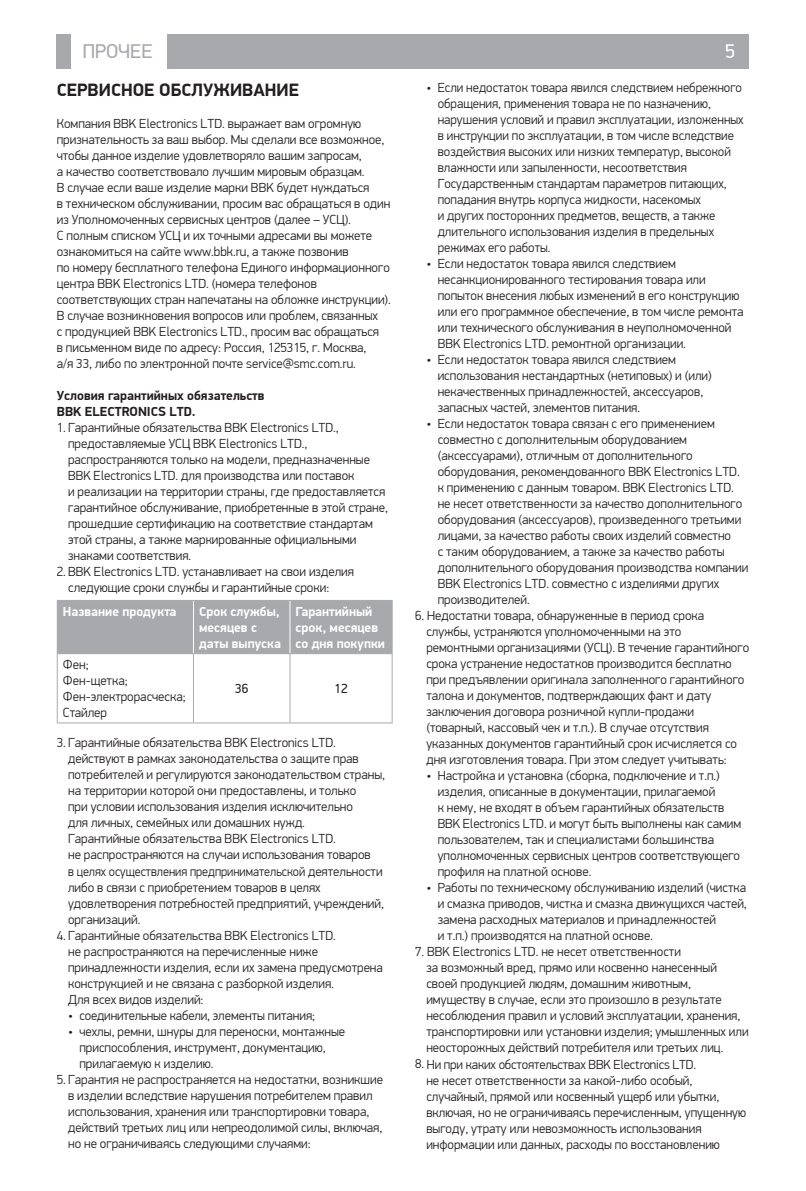
<style>
.page{position:relative;width:806px;height:1191px;background:#fff}
.page>*{position:absolute;margin:0;border:0;box-sizing:border-box;transform-origin:0 0}
.t1{font:20px "PF Din Display Pro";color:#a8a9ad}
.t2{font:20px "PF Din Display Pro";color:#fff}
.t3{font:700 18px "PF Din Display Pro";color:#231f20}
.t4{font:300 13.2px/16px "PF Din Display Pro";color:#231f20}
.t5{font:700 13.2px/16px "PF Din Display Pro";color:#fff}
.t6{font:700 13.2px/16px "PF Din Display Pro";color:#231f20}
.t7{font:13.2px "PF Din Display Pro";color:#231f20}
</style>
<div class="page">
<div style="left:57px;top:34px;width:14px;height:34px;background:#a8a9ad"></div>
<div style="left:167px;top:34px;width:581px;height:34px;background:#a8a9ad"></div>
<div style="left:58px;top:601px;width:333px;height:52px;background:#a8a9ad"></div>
<hr style="left:57px;top:601px;width:1px;height:52px;background:#a8a9ad">
<hr style="left:57px;top:600px;width:136px;height:1px;background:#a8a9ad">
<hr style="left:193px;top:601px;width:1px;height:52px;background:#fff">
<hr style="left:193px;top:600px;width:97px;height:1px;background:#a8a9ad">
<hr style="left:289px;top:601px;width:1px;height:52px;background:#fff">
<hr style="left:391px;top:601px;width:1px;height:52px;background:#a8a9ad">
<hr style="left:290px;top:600px;width:102px;height:1px;background:#a8a9ad">
<hr style="left:57px;top:653px;width:136px;height:1px;background:#a8a9ad">
<hr style="left:57px;top:654px;width:1px;height:68px;background:#a8a9ad">
<hr style="left:193px;top:653px;width:97px;height:1px;background:#a8a9ad">
<hr style="left:193px;top:654px;width:1px;height:68px;background:#a8a9ad">
<hr style="left:290px;top:653px;width:102px;height:1px;background:#a8a9ad">
<hr style="left:289px;top:654px;width:1px;height:68px;background:#a8a9ad">
<hr style="left:391px;top:654px;width:1px;height:68px;background:#a8a9ad">
<hr style="left:57px;top:722px;width:136px;height:1px;background:#a8a9ad">
<hr style="left:193px;top:722px;width:97px;height:1px;background:#a8a9ad">
<hr style="left:290px;top:722px;width:102px;height:1px;background:#a8a9ad">
<h1 class="t1" style="left:83px;top:39px;width:71px">ПРОЧЕЕ</h1>
<h1 class="t2" style="left:724px;top:39px;width:11px">5</h1>
<h2 class="t3" style="left:57px;top:79px;width:22px">Сервисное</h2>
<h2 class="t3" style="left:159px;top:79px;width:12px">обслу</h2>
<h2 class="t3" style="left:213px;top:79px;width:29px">живание</h2>
<p class="t4" style="left:57px;top:115px;width:335px">Компания BBK Electronics LTD. выражает вам огромную признательность за ваш выбор. Мы сделали все возможное, чтобы данное изделие удовлетворяло вашим запросам,<br>а качество соответствовало лучшим мировым образцам.<br>В случае если ваше изделие марки BBK будет нуждаться<br>в техническом обслуживании, просим вас обращаться в один из Уполномоченных сервисных центров (далее – УСЦ).<br>С полным списком УСЦ и их точными адресами вы можете ознакомиться на сайте www.bbk.ru, а также позвонив<br>по номеру бесплатного телефона Единого информационного центра BBK Electronics LTD. (номера телефонов соответствующих стран напечатаны на обложке инструкции).<br>В случае возникновения вопросов или проблем, связанных<br>с продукцией BBK Electronics LTD., просим вас обращаться<br>в письменном виде по адресу: Россия, 125315, г. Москва,<br>а/я 33, либо по электронной почте service@smc.com.ru.</p>
<p class="t6" style="left:57px;top:388px;width:209px">Условия гарантийных обязательств<br>BBK ELECTRONICS LTD.</p>
<p class="t4" style="left:68px;top:419px;width:321px;text-indent:-11px">1. Гарантийные обязательства BBK Electronics LTD., предоставляемые УСЦ BBK Electronics LTD., распространяются только на модели, предназначенные BBK Electronics LTD. для производства или поставок<br>и реализации на территории страны, где предоставляется гарантийное обслуживание, приобретенные в этой стране, прошедшие сертификацию на соответствие стандартам этой страны, а также маркированные официальными знаками соответствия.</p>
<p class="t4" style="left:68px;top:563px;width:287px;text-indent:-11px">2. BBK Electronics LTD. устанавливает на свои изделия следующие сроки службы и гарантийные сроки:</p>
<p class="t5" style="left:63px;top:604px;width:115px">Название продукта</p>
<p class="t5" style="left:199px;top:604px;width:83px">Срок службы, месяцев с даты выпуска</p>
<p class="t5" style="left:295px;top:604px;width:91px">Гарантийный срок, месяцев со дня покупки</p>
<p class="t4" style="left:63px;top:657px;width:124px">Фен;<br>Фен-щетка;<br>Фен-электрорасческа;<br>Стайлер</p>
<p class="t4" style="left:437px;top:80px;width:307px;text-indent:-11px">• Если недостаток товара явился следствием небрежного обращения, применения товара не по назначению, нарушения условий и правил эксплуатации, изложенных в инструкции по эксплуатации, в том числе вследствие воздействия высоких или низких температур, высокой влажности или запыленности, несоответствия Государственным стандартам параметров питающих, попадания внутрь корпуса жидкости, насекомых<br>и других посторонних предметов, веществ, а также длительного использования изделия в предельных режимах его работы.</p>
<p class="t4" style="left:437px;top:256px;width:307px;text-indent:-11px">• Если недостаток товара явился следствием несанкционированного тестирования товара или попыток внесения любых изменений в его конструкцию или его программное обеспечение, в том числе ремонта или технического обслуживания в неуполномоченной BBK Electronics LTD. ремонтной организации.</p>
<p class="t4" style="left:437px;top:352px;width:275px;text-indent:-11px">• Если недостаток товара явился следствием использования нестандартных (нетиповых) и (или) некачественных принадлежностей, аксессуаров, запасных частей, элементов питания.</p>
<p class="t4" style="left:437px;top:416px;width:312px;text-indent:-11px">• Если недостаток товара связан с его применением совместно с дополнительным оборудованием (аксессуарами), отличным от дополнительного оборудования, рекомендованного BBK Electronics LTD. к применению с данным товаром. BBK Electronics LTD. не несет ответственности за качество дополнительного оборудования (аксессуаров), произведенного третьими лицами, за качество работы своих изделий совместно<br>с таким оборудованием, а также за качество работы дополнительного оборудования производства компании BBK Electronics LTD. совместно с изделиями других производителей.</p>
<p class="t4" style="left:426px;top:608px;width:324px;text-indent:-11px">6. Недостатки товара, обнаруженные в период срока службы, устраняются уполномоченными на это ремонтными организациями (УСЦ). В течение гарантийного срока устранение недостатков производится бесплатно при предъявлении оригинала заполненного гарантийного талона и документов, подтверждающих факт и дату заключения договора розничной купли-продажи (товарный, кассовый чек и т.п.). В случае отсутствия указанных документов гарантийный срок исчисляется со дня изготовления товара. При этом следует учитывать:</p>
<p class="t4" style="left:437px;top:768px;width:305px;text-indent:-11px">• Настройка и установка (сборка, подключение и т.п.) изделия, описанные в документации, прилагаемой<br>к нему, не входят в объем гарантийных обязательств BBK Electronics LTD. и могут быть выполнены как самим пользователем, так и специалистами большинства уполномоченных сервисных центров соответствующего профиля на платной основе.</p>
<p class="t4" style="left:437px;top:880px;width:310px;text-indent:-11px">• Работы по техническому обслуживанию изделий (чистка и смазка приводов, чистка и смазка движущихся частей, замена расходных материалов и принадлежностей<br>и т.п.) производятся на платной основе.</p>
<p class="t4" style="left:426px;top:944px;width:323px;text-indent:-11px">7. BBK Electronics LTD. не несет ответственности<br>за возможный вред, прямо или косвенно нанесенный своей продукцией людям, домашним животным, имуществу в случае, если это произошло в результате несоблюдения правил и условий эксплуатации, хранения, транспортировки или установки изделия; умышленных или неосторожных действий потребителя или третьих лиц.</p>
<p class="t4" style="left:426px;top:1056px;width:321px;text-indent:-11px">8. Ни при каких обстоятельствах BBK Electronics LTD.<br>не несет ответственности за какой-либо особый, случайный, прямой или косвенный ущерб или убытки, включая, но не ограничиваясь перечисленным, упущенную выгоду, утрату или невозможность использования информации или данных, расходы по восстановлению</p>
<p class="t7" style="left:235px;top:681px;width:15px">36</p>
<p class="t7" style="left:334px;top:681px;width:15px">12</p>
<p class="t4" style="left:68px;top:735px;width:318px;text-indent:-11px">3. Гарантийные обязательства BBK Electronics LTD. действуют в рамках законодательства о защите прав потребителей и регулируются законодательством страны, на территории которой они предоставлены, и только<br>при условии использования изделия исключительно<br>для личных, семейных или домашних нужд.<br>Гарантийные обязательства BBK Electronics LTD.<br>не распространяются на случаи использования товаров<br>в целях осуществления предпринимательской деятельности либо в связи с приобретением товаров в целях удовлетворения потребностей предприятий, учреждений, организаций.</p>
<p class="t4" style="left:68px;top:927px;width:316px;text-indent:-11px">4. Гарантийные обязательства BBK Electronics LTD.<br>не распространяются на перечисленные ниже принадлежности изделия, если их замена предусмотрена конструкцией и не связана с разборкой изделия.<br>Для всех видов изделий:</p>
<p class="t4" style="left:68px;top:1007px;width:248px">• соединительные кабели, элементы питания;</p>
<p class="t4" style="left:79px;top:1023px;width:267px;text-indent:-11px">• чехлы, ремни, шнуры для переноски, монтажные приспособления, инструмент, документацию, прилагаемую к изделию.</p>
<p class="t4" style="left:68px;top:1071px;width:316px;text-indent:-11px">5. Гарантия не распространяется на недостатки, возникшие в изделии вследствие нарушения потребителем правил использования, хранения или транспортировки товара, действий третьих лиц или непреодолимой силы, включая, но не ограничиваясь следующими случаями:</p>
</div>
